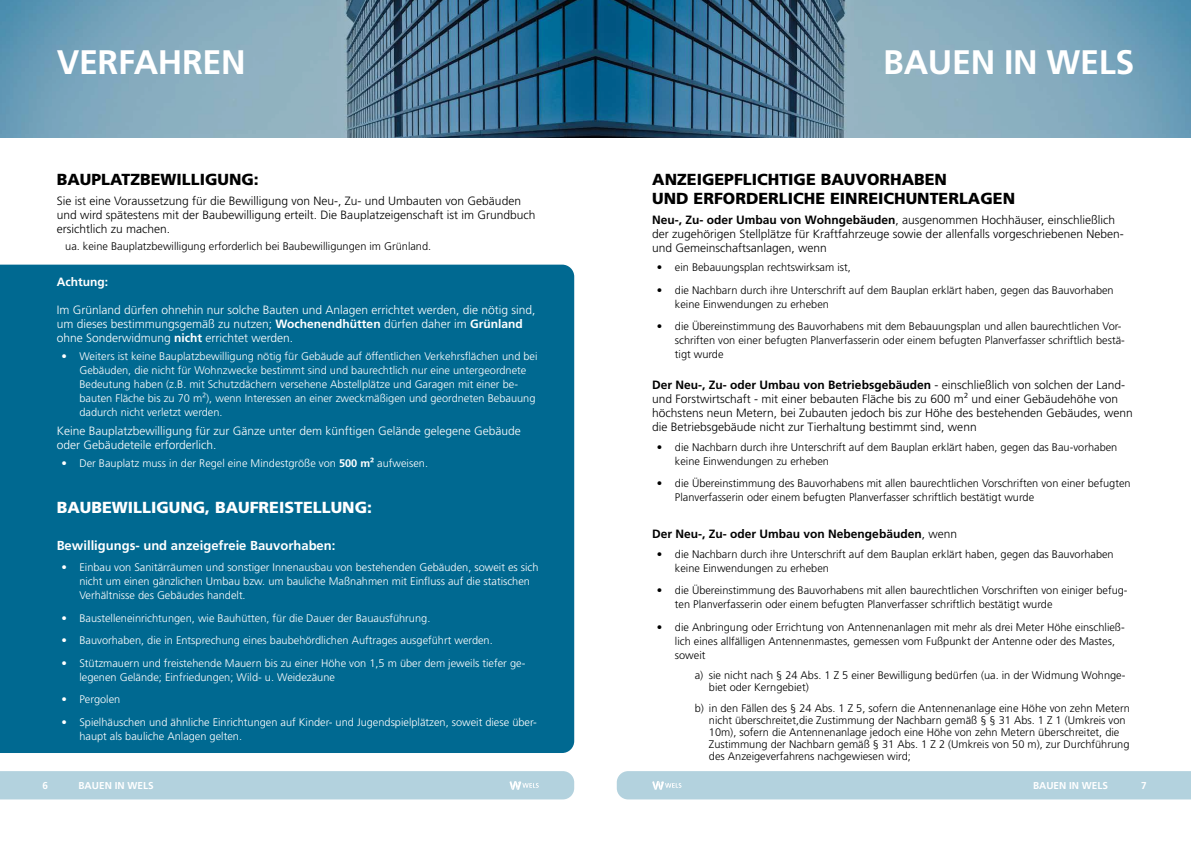
<style>
.page{position:relative;width:1191px;height:842px;background:#fff}
.page>*{position:absolute;margin:0;border:0;box-sizing:border-box;transform-origin:0 0}
.t1{font:700 34px "Frutiger LT Std";letter-spacing:-.01em;color:#fff}
.t2{font:900 16px/19px "Frutiger LT Std";color:#000}
.t3{font:900 16px "Frutiger LT Std";color:#fff}
.t4{font:700 13px "Frutiger LT Std";color:#fff}
.t5{font:300 12px/14px "Frutiger LT Std";color:#000}
.t6{font:300 12px/14px "Frutiger LT Std";color:#fff}
.t7{font:700 12px "Frutiger LT Std";color:#000}
.t8{font:700 12px "Frutiger LT Std";color:#fff}
.t9{font:300 11px/14px "Frutiger LT Std";color:#000}
.t10{font:300 11px/14px "Frutiger LT Std";color:#fff}
.t11{font:700 10px "Frutiger LT Std";color:#fff}
.s1{font-weight:700}
.s2{font-weight:300}
</style>
<div class="page">
<div style="left:0;top:265px;width:574px;height:488px;background:#006991"></div>
<svg style="left:0;top:0;width:595px;height:137px;background:#628fa8"></svg>
<svg style="left:595px;top:0;width:596px;height:137px;background:#618ca4"></svg>
<div style="left:0;top:771px;width:574px;height:28px;background:#b3d2de"></div>
<div style="left:617px;top:771px;width:574px;height:28px;background:#b3d2de"></div>
<h1 class="t1" style="left:57px;top:42px;width:190px">VERFAHREN</h1>
<h1 class="t1" style="left:883px;top:42px;width:252px">BAUEN IN WELS</h1>
<h2 class="t2" style="left:57px;top:170px;width:204px">BAUPLATZBEWILLIGUNG:</h2>
<p class="t5" style="left:57px;top:194px;width:480px">Sie ist eine Voraussetzung für die Bewilligung von Neu-, Zu- und Umbauten von Gebäuden und wird spätestens mit der Baubewilligung erteilt. Die Bauplatzeigenschaft ist im Grundbuch ersichtlich zu machen.</p>
<p class="t9" style="left:65px;top:239px;width:367px">ua. keine Bauplatzbewilligung erforderlich bei Baubewilligungen im Grünland.</p>
<p class="t8" style="left:57px;top:275px;width:53px">Achtung:</p>
<p class="t6" style="left:57px;top:303px;width:480px">Im Grünland dürfen ohnehin nur solche Bauten und Anlagen errichtet werden, die nötig sind, um dieses bestimmungsgemäß zu nutzen; <span class="s1">Wochenendhütten</span> dürfen daher im <span class="s1">Grünland </span>ohne Sonderwidmung <span class="s1">nicht</span> errichtet werden.</p>
<p class="t10" style="left:79px;top:350px;width:460px;text-indent:-18px">• Weiters ist keine Bauplatzbewilligung nötig für Gebäude auf öffentlichen Verkehrsflächen und bei Gebäuden, die nicht für Wohnzwecke bestimmt sind und baurechtlich nur eine untergeordnete Bedeutung haben (z.B. mit Schutzdächern versehene Abstellplätze und Garagen mit einer be&shy;bauten Fläche bis zu 70 m²), wenn Interessen an einer zweckmäßigen und geordneten Bebauung dadurch nicht verletzt werden.</p>
<p class="t6" style="left:57px;top:424px;width:466px">Keine Bauplatzbewilligung für zur Gänze unter dem künftigen Gelände gelegene Gebäude oder Gebäudeteile erforderlich.</p>
<p class="t10" style="left:61px;top:456px;width:368px">• Der Bauplatz muss in der Regel eine Mindestgröße von <span class="s1">500 m²</span> aufweisen.</p>
<h2 class="t3" style="left:57px;top:497px;width:317px">BAUBEWILLIGUNG, BAUFREISTELLUNG:</h2>
<p class="t4" style="left:57px;top:538px;width:280px">Bewilligungs- und anzeigefreie Bauvorhaben:</p>
<p class="t10" style="left:79px;top:560px;width:461px;text-indent:-18px">• Einbau von Sanitärräumen und sonstiger Innenausbau von bestehenden Gebäuden, soweit es sich nicht um einen gänzlichen Umbau bzw. um bauliche Maßnahmen mit Einfluss auf die statischen<br>Verhältnisse des Gebäudes handelt.</p>
<p class="t10" style="left:61px;top:611px;width:370px">• Baustelleneinrichtungen, wie Bauhütten, für die Dauer der Bauausführung.</p>
<p class="t10" style="left:61px;top:633px;width:433px">• Bauvorhaben, die in Entsprechung eines baubehördlichen Auftrages ausgeführt werden.</p>
<p class="t10" style="left:79px;top:656px;width:447px;text-indent:-18px">• Stützmauern und freistehende Mauern bis zu einer Höhe von 1,5 m über dem jeweils tiefer ge&shy;legenen Gelände; Einfriedungen; Wild- u. Weidezäune</p>
<p class="t10" style="left:61px;top:692px;width:60px">• Pergolen</p>
<p class="t10" style="left:79px;top:715px;width:459px;text-indent:-18px">• Spielhäuschen und ähnliche Einrichtungen auf Kinder- und Jugendspielplätzen, soweit diese über&shy;haupt als bauliche Anlagen gelten.</p>
<h2 class="t2" style="left:652px;top:170px;width:364px">ANZEIGEPFLICHTIGE BAUVORHABEN<br>UND ERFORDERLICHE EINREICHUNTERLAGEN</h2>
<p class="t5" style="left:652px;top:213px;width:473px"><span class="s1">Neu-, Zu- oder Umbau von Wohngebäuden</span>, ausgenommen Hochhäuser, einschließlich der zugehörigen Stellplätze für Kraftfahrzeuge sowie der allenfalls vorgeschriebenen Neben&shy;und Gemeinschaftsanlagen, wenn</p>
<p class="t9" style="left:657px;top:261px;width:195px">• ein Bebauungsplan rechtswirksam ist,</p>
<p class="t9" style="left:675px;top:283px;width:440px;text-indent:-18px">• die Nachbarn durch ihre Unterschrift auf dem Bauplan erklärt haben, gegen das Bauvorhaben keine Einwendungen zu erheben</p>
<p class="t9" style="left:675px;top:320px;width:451px;text-indent:-18px">• die Übereinstimmung des Bauvorhabens mit dem Bebauungsplan und allen baurechtlichen Vor&shy;schriften von einer befugten Planverfasserin oder einem befugten Planverfasser schriftlich bestä&shy;tigt wurde</p>
<p class="t5" style="left:652px;top:378px;width:482px"><span class="s1">Der Neu-, Zu- oder Umbau von Betriebsgebäuden</span> - einschließlich von solchen der Land&shy;und Forstwirtschaft - mit einer bebauten Fläche bis zu 600 m² und einer Gebäudehöhe von höchstens neun Metern, bei Zubauten jedoch bis zur Höhe des bestehenden Gebäudes, wenn die Betriebsgebäude nicht zur Tierhaltung bestimmt sind, wenn</p>
<p class="t9" style="left:675px;top:440px;width:444px;text-indent:-18px">• die Nachbarn durch ihre Unterschrift auf dem Bauplan erklärt haben, gegen das Bau-vorhaben keine Einwendungen zu erheben</p>
<p class="t9" style="left:675px;top:477px;width:457px;text-indent:-18px">• die Übereinstimmung des Bauvorhabens mit allen baurechtlichen Vorschriften von einer befugten<br>Planverfasserin oder einem befugten Planverfasser schriftlich bestätigt wurde</p>
<p class="t7" style="left:652px;top:527px;width:306px">Der Neu-, Zu- oder Umbau von Nebengebäuden<span class="s2">, wenn</span></p>
<p class="t9" style="left:675px;top:547px;width:440px;text-indent:-18px">• die Nachbarn durch ihre Unterschrift auf dem Bauplan erklärt haben, gegen das Bauvorhaben keine Einwendungen zu erheben</p>
<p class="t9" style="left:675px;top:583px;width:454px;text-indent:-18px">• die Übereinstimmung des Bauvorhabens mit allen baurechtlichen Vorschriften von einiger befug&shy;ten Planverfasserin oder einem befugten Planverfasser schriftlich bestätigt wurde</p>
<p class="t9" style="left:675px;top:620px;width:451px;text-indent:-18px">• die Anbringung oder Errichtung von Antennenanlagen mit mehr als drei Meter Höhe einschließ&shy;lich eines allfälligen Antennenmastes, gemessen vom Fußpunkt der Antenne oder des Mastes, soweit</p>
<p class="t9" style="left:709px;top:669px;width:418px;line-height:12px;text-indent:-14px">a) sie nicht nach § 24 Abs. 1 Z 5 einer Bewilligung bedürfen (ua. in der Widmung Wohnge&shy;biet oder Kerngebiet)</p>
<p class="t9" style="left:709px;top:702px;width:422px;line-height:12px;text-indent:-14px">b) in den Fällen des § 24 Abs. 1 Z 5, sofern die Antennenanlage eine Höhe von zehn Metern nicht überschreitet,die Zustimmung der Nachbarn gemäß § § 31 Abs. 1 Z 1 (Umkreis von 10m), sofern die Antennenanlage jedoch eine Höhe von zehn Metern überschreitet, die Zustimmung der Nachbarn gemäß § 31 Abs. 1 Z 2 (Umkreis von 50 m), zur Durchführung des Anzeigeverfahrens nachgewiesen wird;</p>
<p class="t11" style="left:43px;top:780px;width:7px">6</p>
<p class="t11" style="left:79px;top:780px;width:77px">BAUEN IN WELS</p>
<p class="t11" style="left:1033px;top:779px;width:77px">BAUEN IN WELS</p>
<p class="t11" style="left:1141px;top:779px;width:7px">7</p>
</div>
